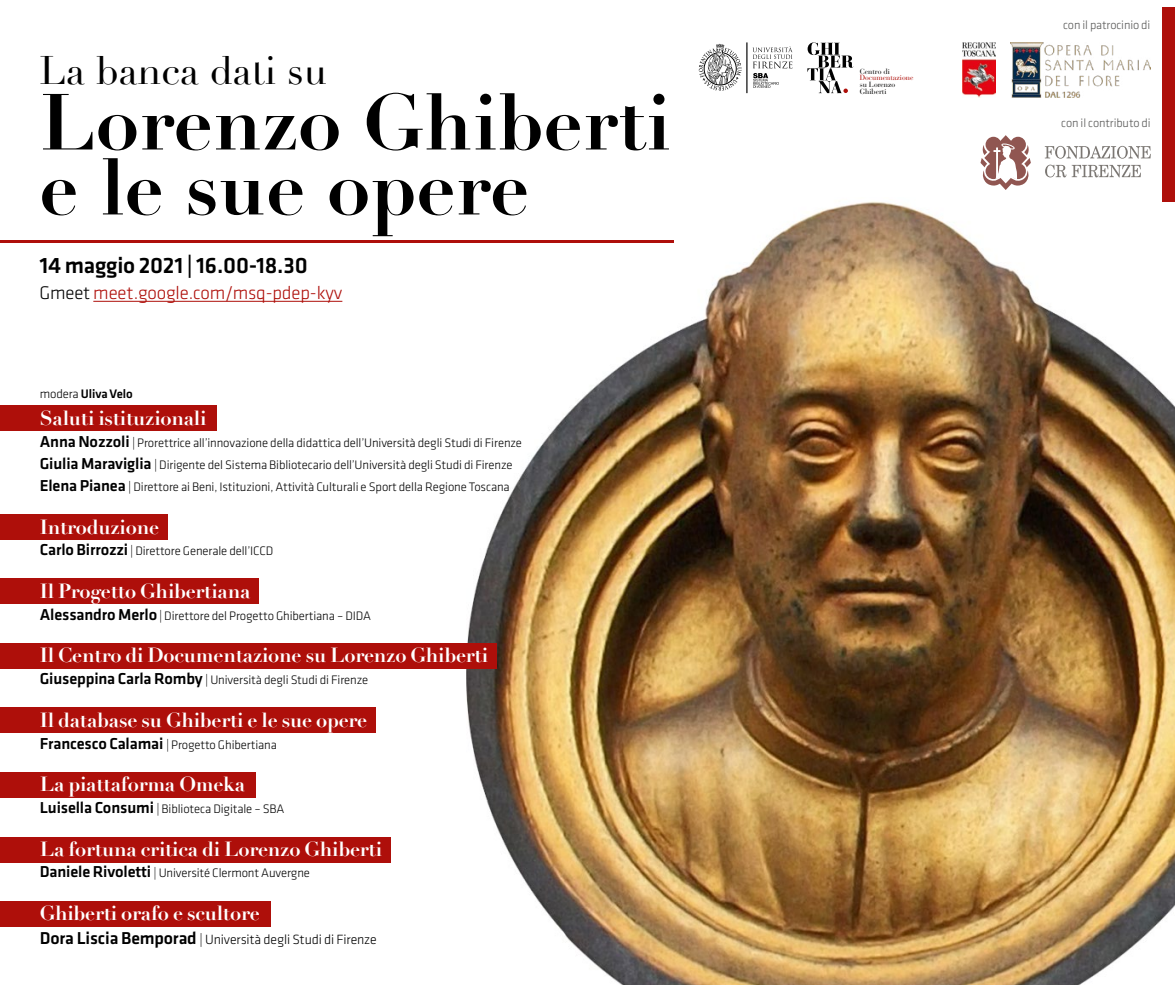
<style>
.page{position:relative;width:1175px;height:985px;background:#fff}
.page>*{position:absolute;margin:0;border:0;box-sizing:border-box;transform-origin:0 0}
.t1{font:700 78px/65px "Didot";color:#000}
.t2{font:39px "Didot";color:#000}
.t3{font:500 23.25px "Klavika";letter-spacing:-.01em;color:#000}
.t4{font:700 20px "Didot";letter-spacing:-.01em;color:#fff}
.t5{font:300 19px "Klavika";letter-spacing:-.01em;color:#ae0f0a}
.t6{font:300 13.75px "Klavika";letter-spacing:-.01em;color:#000}
.t7{font:300 12.75px/21.8px "Klavika";letter-spacing:-.01em;color:#000}
.t8{font:500 12.75px "Klavika";letter-spacing:-.01em;color:#000}
.t9{font:300 12.5px "Klavika";letter-spacing:-.01em;color:#575756}
.t10{font:7.5px/6.8px "Bauer Bodoni Std";color:#000}
.t11{font:7.5px "Bauer Bodoni Std";color:#ae0f0a}
.s1{color:#000}
.s2{font-weight:300}
.s3{font-weight:500;font-size:16.5px}
.s4{font-weight:500;font-size:17.75px}
</style>
<div class="page">
<img style="left:439px;top:201px;width:736px;height:784px">
<hr style="left:0;top:241px;width:674px;height:2px;background:#ae0f0a">
<hr style="left:93px;top:301px;width:249px;height:1px;background:#ae0f0a">
<div style="left:0;top:514px;width:167px;height:26px;background:#ae0f0a"></div>
<div style="left:0;top:578px;width:259px;height:26px;background:#ae0f0a"></div>
<div style="left:0;top:643px;width:497px;height:26px;background:#ae0f0a"></div>
<div style="left:0;top:707px;width:376px;height:26px;background:#ae0f0a"></div>
<div style="left:0;top:772px;width:255px;height:26px;background:#ae0f0a"></div>
<div style="left:0;top:837px;width:391px;height:25px;background:#ae0f0a"></div>
<div style="left:0;top:901px;width:271px;height:26px;background:#ae0f0a"></div>
<div style="left:0;top:405px;width:217px;height:26px;background:#ae0f0a"></div>
<hr style="left:746px;top:42px;width:1px;height:51px;background:#000">
<svg style="left:699px;top:43px;width:43px;height:48px"></svg>
<svg style="left:752px;top:46px;width:41px;height:42px"></svg>
<svg style="left:807px;top:42px;width:46px;height:51px"></svg>
<svg style="left:1045px;top:146px;width:106px;height:13px"></svg>
<svg style="left:1045px;top:165px;width:21px;height:12px"></svg>
<svg style="left:1072px;top:165px;width:69px;height:12px"></svg>
<svg style="left:981px;top:135px;width:50px;height:55px"></svg>
<img style="left:1044px;top:44px;width:107px;height:53px">
<img style="left:962px;top:42px;width:33px;height:55px">
<img style="left:1010px;top:42px;width:34px;height:56px">
<div style="left:1162px;top:7px;width:13px;height:194px;background:#ae0f0a"></div>
<h2 class="t2" style="left:39px;top:48px;width:289px">La banca dati su</h2>
<h1 class="t1" style="left:39px;top:90px;width:633px">Lorenzo Ghiberti e le sue opere</h1>
<h3 class="t3" style="left:39px;top:253px;width:270px">14 maggio 2021 | 16.00-18.30</h3>
<h3 class="t5" style="left:39px;top:282px;width:304px"><span class="s1">Gmeet</span> meet.google.com/msq-pdep-kyv</h3>
<p class="t8" style="left:40px;top:386px;width:94px"><span class="s2">modera</span> Uliva Velo</p>
<h3 class="t4" style="left:40px;top:406px;width:168px">Saluti istituzionali</h3>
<p class="t7" style="left:40px;top:432px;width:484px"><span class="s3">Anna Nozzoli</span> | Prorettrice all’innovazione della didattica dell’Università degli Studi di Firenze<br><span class="s3">Giulia Maraviglia</span> | Dirigente del Sistema Bibliotecario dell’Università degli Studi di Firenze<br><span class="s3">Elena Pianea</span> | Direttore ai Beni, Istituzioni, Attività Culturali e Sport della Regione Toscana</p>
<h3 class="t4" style="left:40px;top:514px;width:121px">Introduzione</h3>
<p class="t7" style="left:40px;top:541px;width:235px"><span class="s3">Carlo Birrozzi</span> | Direttore Generale dell’ICCD</p>
<h3 class="t4" style="left:40px;top:578px;width:212px">Il Progetto Ghibertiana</h3>
<p class="t7" style="left:40px;top:605px;width:333px"><span class="s3">Alessandro Merlo</span> | Direttore del Progetto Ghibertiana – DIDA</p>
<h3 class="t4" style="left:40px;top:643px;width:450px">Il Centro di Documentazione su Lorenzo Ghiberti</h3>
<p class="t7" style="left:40px;top:669px;width:330px"><span class="s3">Giuseppina Carla Romby</span> | Università degli Studi di Firenze</p>
<h3 class="t4" style="left:40px;top:707px;width:329px">Il database su Ghiberti e le sue opere</h3>
<p class="t7" style="left:40px;top:734px;width:239px"><span class="s3">Francesco Calamai</span> | Progetto Ghibertiana</p>
<h3 class="t4" style="left:40px;top:771px;width:207px">La piattaforma Omeka</h3>
<p class="t7" style="left:40px;top:798px;width:246px"><span class="s3">Luisella Consumi</span> | Biblioteca Digitale – SBA</p>
<h3 class="t4" style="left:40px;top:836px;width:344px">La fortuna critica di Lorenzo Ghiberti</h3>
<p class="t7" style="left:40px;top:863px;width:272px"><span class="s3">Daniele Rivoletti</span> | Université Clermont Auvergne</p>
<h3 class="t4" style="left:40px;top:900px;width:222px">Ghiberti orafo e scultore</h3>
<p class="t6" style="left:40px;top:932px;width:339px"><span class="s4">Dora Liscia Bemporad</span> | Università degli Studi di Firenze</p>
<p class="t10" style="left:860px;top:68px;width:32px">Centro di</p>
<p class="t11" style="left:860px;top:73px;width:55px">Documentazione</p>
<p class="t10" style="left:860px;top:81px;width:37px">su Lorenzo<br>Ghiberti</p>
<p class="t9" style="left:1063px;top:18px;width:89px">con il patrocinio di</p>
<p class="t9" style="left:1061px;top:116px;width:91px">con il contributo di</p>
</div>
